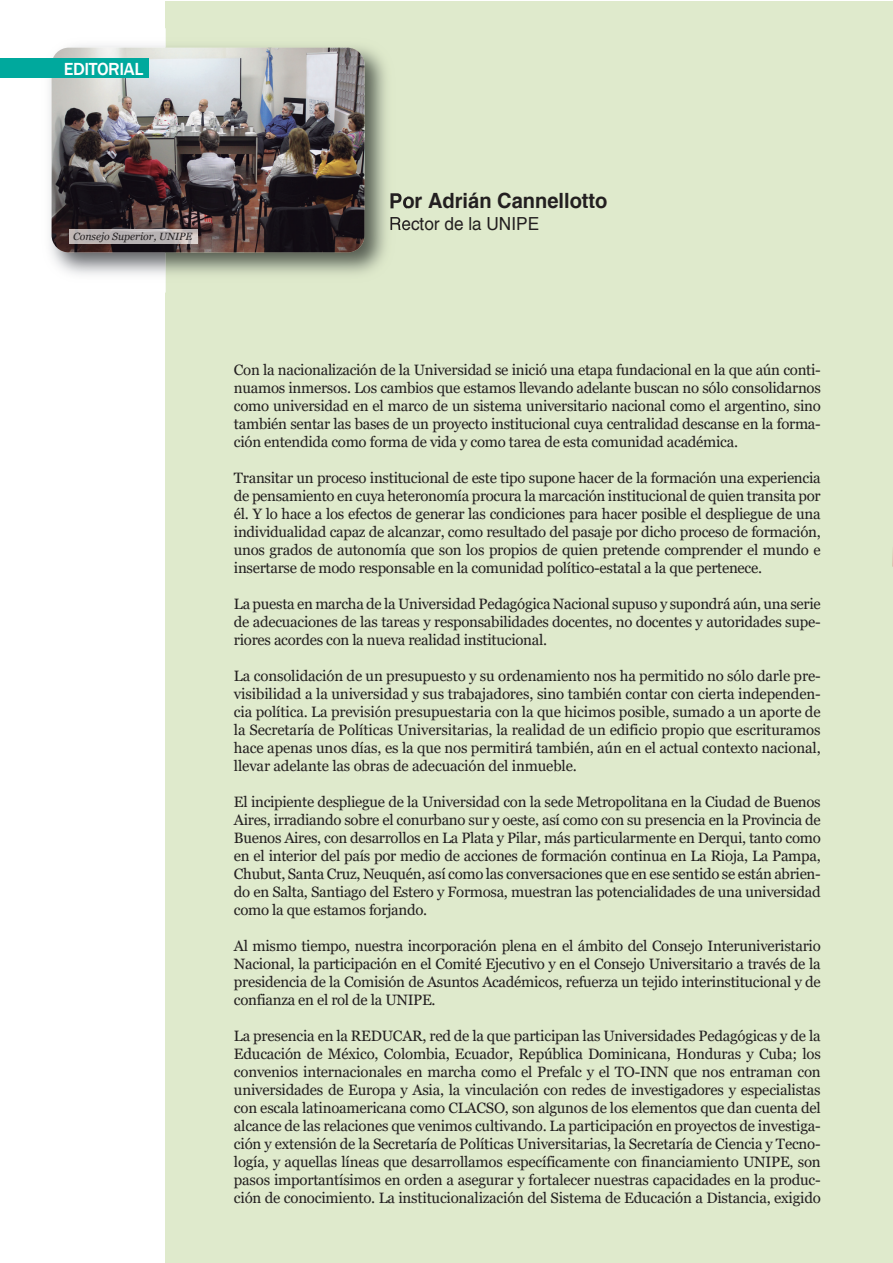
<style>
.page{position:relative;width:893px;height:1263px;background:#fff}
.page>*{position:absolute;margin:0;border:0;box-sizing:border-box;transform-origin:0 0}
.t1{font:700 21px "Switzerland";color:#231f20;scale:.96 1}
.t2{font:18px "Switzerland";color:#231f20;scale:.96 1}
.t3{font:500 18px "Franklin Gothic";letter-spacing:-.02em;color:#fff}
.t4{font:15px/18px "Georgia";letter-spacing:-.02em;color:#231f20;text-align:justify}
.t5{font:italic 10.5px "Georgia";color:#231f20}
</style>
<div class="page">
<div style="left:166px;top:1px;width:727px;height:1262px;background:#dfeacc"></div>
<img style="left:49px;top:28px;width:358px;height:265px">
<img style="left:390px;top:193px;width:17px;height:16px">
<img style="left:390px;top:217px;width:17px;height:13px">
<img style="left:52px;top:48px;width:313px;height:204px">
<div style="left:0;top:58px;width:149px;height:20px;background:#00a99d"></div>
<svg style="left:892px;top:550px;width:1px;height:17px"></svg>
<img style="left:70px;top:229px;width:127px;height:14px">
<p class="t3" style="left:64px;top:57px;width:81px">EDITORIAL</p>
<p class="t5" style="left:73px;top:230px;width:121px">Consejo Superior, UNIPE</p>
<h1 class="t1" style="left:389px;top:188px;width:229px">Por Adrián Cannellotto</h1>
<p class="t2" style="left:389px;top:213px;width:158px">Rector de la UNIPE</p>
<p class="t4" style="left:234px;top:361px;width:588px">Con la nacionalización de la Universidad se inició una etapa fundacional en la que aún conti&shy;nuamos inmersos. Los cambios que estamos llevando adelante buscan no sólo consolidarnos como universidad en el marco de un sistema universitario nacional como el argentino, sino también sentar las bases de un proyecto institucional cuya centralidad descanse en la forma&shy;ción entendida como forma de vida y como tarea de esta comunidad académica.</p>
<p class="t4" style="left:234px;top:469px;width:588px">Transitar un proceso institucional de este tipo supone hacer de la formación una experiencia de pensamiento en cuya heteronomía procura la marcación institucional de quien transita por él. Y lo hace a los efectos de generar las condiciones para hacer posible el despliegue de una individualidad capaz de alcanzar, como resultado del pasaje por dicho proceso de formación, unos grados de autonomía que son los propios de quien pretende comprender el mundo e insertarse de modo responsable en la comunidad político-estatal a la que pertenece.</p>
<p class="t4" style="left:234px;top:595px;width:588px">La puesta en marcha de la Universidad Pedagógica Nacional supuso y supondrá aún, una serie de adecuaciones de las tareas y responsabilidades docentes, no docentes y autoridades supe&shy;riores acordes con la nueva realidad institucional.</p>
<p class="t4" style="left:234px;top:667px;width:588px">La consolidación de un presupuesto y su ordenamiento nos ha permitido no sólo darle pre&shy;visibilidad a la universidad y sus trabajadores, sino también contar con cierta independen&shy;cia política. La previsión presupuestaria con la que hicimos posible, sumado a un aporte de la Secretaría de Políticas Universitarias, la realidad de un edificio propio que escrituramos hace apenas unos días, es la que nos permitirá también, aún en el actual contexto nacional, llevar adelante las obras de adecuación del inmueble.</p>
<p class="t4" style="left:234px;top:793px;width:588px">El incipiente despliegue de la Universidad con la sede Metropolitana en la Ciudad de Buenos Aires, irradiando sobre el conurbano sur y oeste, así como con su presencia en la Provincia de Buenos Aires, con desarrollos en La Plata y Pilar, más particularmente en Derqui, tanto como en el interior del país por medio de acciones de formación continua en La Rioja, La Pampa, Chubut, Santa Cruz, Neuquén, así como las conversaciones que en ese sentido se están abrien&shy;do en Salta, Santiago del Estero y Formosa, muestran las potencialidades de una universidad como la que estamos forjando.</p>
<p class="t4" style="left:234px;top:937px;width:588px">Al mismo tiempo, nuestra incorporación plena en el ámbito del Consejo Interuniveristario Nacional, la participación en el Comité Ejecutivo y en el Consejo Universitario a través de la presidencia de la Comisión de Asuntos Académicos, refuerza un tejido interinstitucional y de confianza en el rol de la UNIPE.</p>
<p class="t4" style="left:234px;top:1027px;width:588px">La presencia en la REDUCAR, red de la que participan las Universidades Pedagógicas y de la Educación de México, Colombia, Ecuador, República Dominicana, Honduras y Cuba; los convenios internacionales en marcha como el Prefalc y el TO-INN que nos entraman con universidades de Europa y Asia, la vinculación con redes de investigadores y especialistas con escala latinoamericana como CLACSO, son algunos de los elementos que dan cuenta del alcance de las relaciones que venimos cultivando. La participación en proyectos de investiga&shy;ción y extensión de la Secretaría de Políticas Universitarias, la Secretaría de Ciencia y Tecno&shy;logía, y aquellas líneas que desarrollamos específicamente con financiamiento UNIPE, son pasos importantísimos en orden a asegurar y fortalecer nuestras capacidades en la produc&shy;ción de conocimiento. La institucionalización del Sistema de Educación a Distancia, exigido</p>
</div>
